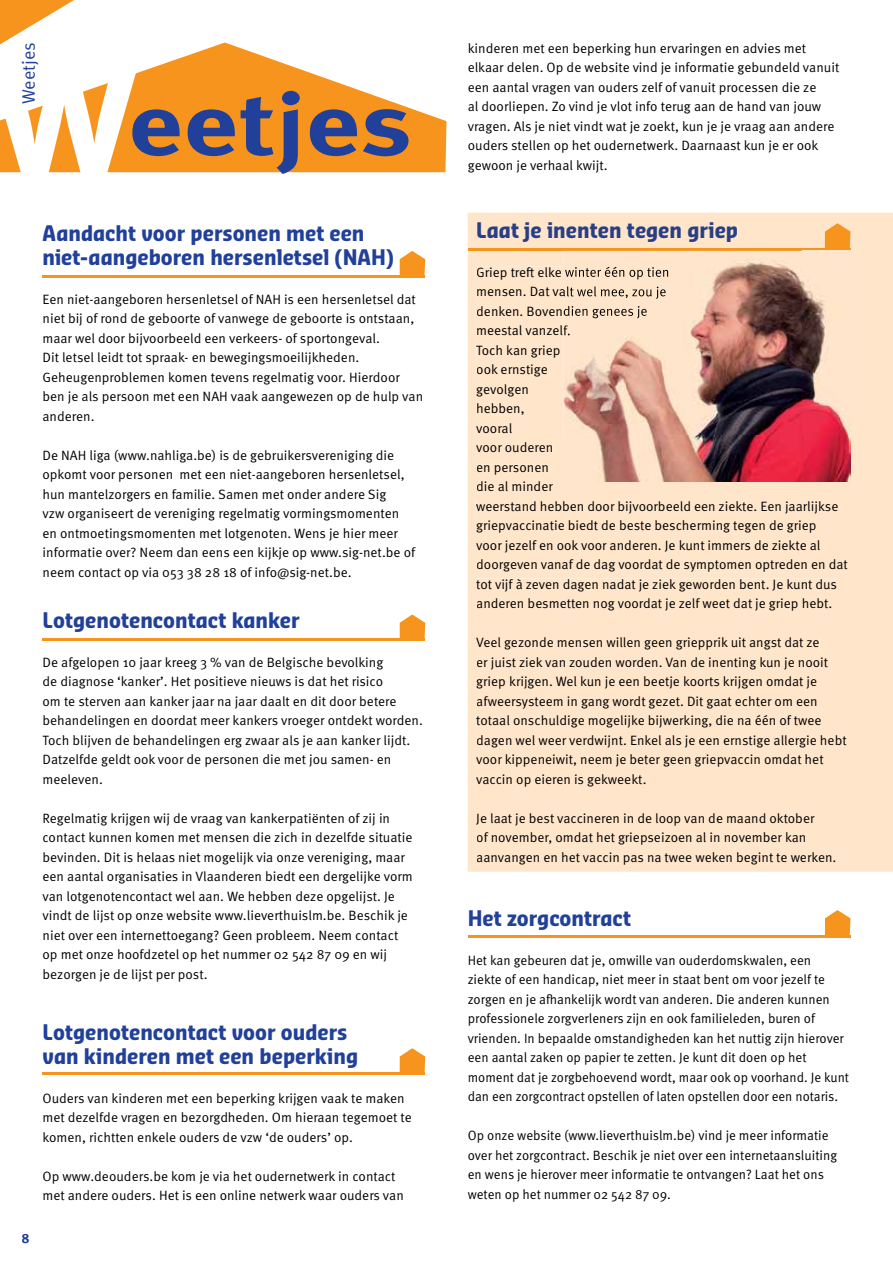
<style>
.page{position:relative;width:893px;height:1263px;background:#fff}
.page>*{position:absolute;margin:0;border:0;box-sizing:border-box;transform-origin:0 0}
.t1{font:700 87px "Meta OT";color:#21409a;scale:1.23 1}
.t2{font:700 21px/24px "Sansa Con Pro";color:#21409a}
.t3{font:700 21px "Sansa Con Pro";color:#283f85}
.t4{font:18px "Meta OT Norm";letter-spacing:-.005em;color:#21409a}
.t5{font:13.5px/19.5px "Meta OT Norm";color:#000}
.t6{font:700 13.5px "Meta OT";color:#21409a}
.s1{font-size:144px;color:#fff}
</style>
<div class="page">
<div style="left:468px;top:213px;width:425px;height:659px;background:#ffe5ca"></div>
<div style="left:478px;top:222px;width:259px;height:20px;background:#ffe5ca"></div>
<div style="left:477px;top:267px;width:86px;height:13px;background:#ffe5ca"></div>
<div style="left:477px;top:286px;width:86px;height:13px;background:#ffe5ca"></div>
<div style="left:477px;top:306px;width:86px;height:12px;background:#ffe5ca"></div>
<div style="left:477px;top:325px;width:86px;height:10px;background:#ffe5ca"></div>
<div style="left:477px;top:345px;width:83px;height:13px;background:#ffe5ca"></div>
<div style="left:477px;top:364px;width:71px;height:13px;background:#ffe5ca"></div>
<div style="left:477px;top:384px;width:52px;height:12px;background:#ffe5ca"></div>
<div style="left:477px;top:403px;width:48px;height:12px;background:#ffe5ca"></div>
<div style="left:476px;top:423px;width:36px;height:10px;background:#ffe5ca"></div>
<div style="left:476px;top:442px;width:77px;height:10px;background:#ffe5ca"></div>
<div style="left:477px;top:465px;width:72px;height:10px;background:#ffe5ca"></div>
<div style="left:477px;top:481px;width:76px;height:10px;background:#ffe5ca"></div>
<div style="left:476px;top:501px;width:362px;height:12px;background:#ffe5ca"></div>
<div style="left:477px;top:520px;width:340px;height:13px;background:#ffe5ca"></div>
<div style="left:476px;top:540px;width:344px;height:12px;background:#ffe5ca"></div>
<div style="left:477px;top:559px;width:371px;height:13px;background:#ffe5ca"></div>
<div style="left:477px;top:579px;width:360px;height:12px;background:#ffe5ca"></div>
<div style="left:477px;top:598px;width:355px;height:13px;background:#ffe5ca"></div>
<div style="left:476px;top:637px;width:343px;height:13px;background:#ffe5ca"></div>
<div style="left:477px;top:657px;width:351px;height:12px;background:#ffe5ca"></div>
<div style="left:477px;top:676px;width:340px;height:13px;background:#ffe5ca"></div>
<div style="left:477px;top:696px;width:341px;height:12px;background:#ffe5ca"></div>
<div style="left:477px;top:715px;width:344px;height:13px;background:#ffe5ca"></div>
<div style="left:477px;top:735px;width:369px;height:12px;background:#ffe5ca"></div>
<div style="left:476px;top:754px;width:347px;height:13px;background:#ffe5ca"></div>
<div style="left:476px;top:774px;width:169px;height:13px;background:#ffe5ca"></div>
<div style="left:476px;top:813px;width:339px;height:13px;background:#ffe5ca"></div>
<div style="left:477px;top:832px;width:329px;height:13px;background:#ffe5ca"></div>
<div style="left:477px;top:852px;width:358px;height:13px;background:#ffe5ca"></div>
<svg style="left:0;top:0;width:74px;height:43px"></svg>
<svg style="left:0;top:43px;width:446px;height:129px;fill:#f7941e"></svg>
<svg style="left:400px;top:251px;width:25px;height:24px"></svg>
<hr style="left:43px;top:275px;width:382px;height:2px;background:#f7941e">
<svg style="left:825px;top:223px;width:25px;height:26px"></svg>
<hr style="left:468px;top:249px;width:382px;height:2px;background:#f7941e">
<svg style="left:400px;top:614px;width:25px;height:25px"></svg>
<hr style="left:43px;top:639px;width:382px;height:2px;background:#f7941e">
<svg style="left:825px;top:910px;width:25px;height:25px"></svg>
<hr style="left:468px;top:935px;width:382px;height:3px;background:#f7941e">
<svg style="left:400px;top:1048px;width:25px;height:24px"></svg>
<hr style="left:43px;top:1072px;width:382px;height:2px;background:#f7941e">
<img style="left:563px;top:252px;width:287px;height:230px">
<img style="left:563px;top:267px;width:106px;height:13px">
<img style="left:563px;top:286px;width:103px;height:13px">
<img style="left:563px;top:306px;width:84px;height:12px">
<svg style="left:563px;top:325px;width:8px;height:10px"></svg>
<img style="left:563px;top:251px;width:287px;height:1px">
<h3 class="t4" style="left:18px;top:104px;width:63px;rotate:-90deg">Weetjes</h3>
<h1 class="t1" style="left:-9px;top:70px;width:344px"><span class="s1">W</span>eetjes</h1>
<h2 class="t2" style="left:43px;top:221px;width:353px">Aandacht voor personen met een niet-aangeboren hersenletsel (NAH)</h2>
<p class="t5" style="left:43px;top:290px;width:382px">Een niet-aangeboren hersenletsel of NAH is een hersenletsel dat niet bij of rond de geboorte of vanwege de geboorte is ontstaan, maar wel door bijvoorbeeld een verkeers- of sportongeval.<br>Dit letsel leidt tot spraak- en bewegingsmoeilijkheden.<br>Geheugenproblemen komen tevens regelmatig voor. Hierdoor ben je als persoon met een NAH vaak aangewezen op de hulp van anderen.</p>
<p class="t5" style="left:43px;top:446px;width:374px">De NAH liga (www.nahliga.be) is de gebruikersvereniging die opkomt voor personen met een niet-aangeboren hersenletsel, hun mantelzorgers en familie. Samen met onder andere Sig<br>vzw organiseert de vereniging regelmatig vormingsmomenten en ontmoetingsmomenten met lotgenoten. Wens je hier meer informatie over? Neem dan eens een kijkje op www.sig-net.be of neem contact op via 053 38 28 18 of info@sig-net.be.</p>
<h2 class="t2" style="left:43px;top:608px;width:258px">Lotgenotencontact kanker</h2>
<p class="t5" style="left:43px;top:653px;width:382px">De afgelopen 10 jaar kreeg 3 % van de Belgische bevolking<br>de diagnose ‘kanker’. Het positieve nieuws is dat het risico<br>om te sterven aan kanker jaar na jaar daalt en dit door betere behandelingen en doordat meer kankers vroeger ontdekt worden.<br>Toch blijven de behandelingen erg zwaar als je aan kanker lijdt.<br>Datzelfde geldt ook voor de personen die met jou samen- en meeleven.</p>
<p class="t5" style="left:43px;top:809px;width:372px">Regelmatig krijgen wij de vraag van kankerpatiënten of zij in contact kunnen komen met mensen die zich in dezelfde situatie bevinden. Dit is helaas niet mogelijk via onze vereniging, maar een aantal organisaties in Vlaanderen biedt een dergelijke vorm van lotgenotencontact wel aan. We hebben deze opgelijst. Je vindt de lijst op onze website www.lieverthuislm.be. Beschik je niet over een internettoegang? Geen probleem. Neem contact op met onze hoofdzetel op het nummer 02 542 87 09 en wij bezorgen je de lijst per post.</p>
<p class="t6" style="left:21px;top:1230px;width:10px">8</p>
<h2 class="t2" style="left:43px;top:1020px;width:317px">Lotgenotencontact voor ouders van kinderen met een beperking</h2>
<p class="t5" style="left:43px;top:1088px;width:371px">Ouders van kinderen met een beperking krijgen vaak te maken met dezelfde vragen en bezorgdheden. Om hieraan tegemoet te komen, richtten enkele ouders de vzw ‘de ouders’ op.</p>
<p class="t5" style="left:43px;top:1166px;width:363px">Op www.deouders.be kom je via het oudernetwerk in contact met andere ouders. Het is een online netwerk waar ouders van</p>
<p class="t5" style="left:468px;top:38px;width:373px">kinderen met een beperking hun ervaringen en advies met elkaar delen. Op de website vind je informatie gebundeld vanuit een aantal vragen van ouders zelf of vanuit processen die ze<br>al doorliepen. Zo vind je vlot info terug aan de hand van jouw vragen. Als je niet vindt wat je zoekt, kun je je vraag aan andere ouders stellen op het oudernetwerk. Daarnaast kun je er ook gewoon je verhaal kwijt.</p>
<h2 class="t3" style="left:476px;top:215px;width:263px">Laat je inenten tegen griep</h2>
<p class="t5" style="left:476px;top:301px;width:373px">denken. Bovendien genees je<br>meestal vanzelf.<br>Toch kan griep<br>ook ernstige<br>gevolgen<br>hebben,<br>vooral<br>voor ouderen<br>en personen<br>die al minder<br>weerstand hebben door bijvoorbeeld een ziekte. Een jaarlijkse griepvaccinatie biedt de beste bescherming tegen de griep<br>voor jezelf en ook voor anderen. Je kunt immers de ziekte al doorgeven vanaf de dag voordat de symptomen optreden en dat tot vijf à zeven dagen nadat je ziek geworden bent. Je kunt dus anderen besmetten nog voordat je zelf weet dat je griep hebt.</p>
<p class="t5" style="left:476px;top:633px;width:372px">Veel gezonde mensen willen geen griepprik uit angst dat ze<br>er juist ziek van zouden worden. Van de inenting kun je nooit griep krijgen. Wel kun je een beetje koorts krijgen omdat je afweersysteem in gang wordt gezet. Dit gaat echter om een totaal onschuldige mogelijke bijwerking, die na één of twee dagen wel weer verdwijnt. Enkel als je een ernstige allergie hebt voor kippeneiwit, neem je beter geen griepvaccin omdat het vaccin op eieren is gekweekt.</p>
<p class="t5" style="left:476px;top:808px;width:362px">Je laat je best vaccineren in de loop van de maand oktober<br>of november, omdat het griepseizoen al in november kan aanvangen en het vaccin pas na twee weken begint te werken.</p>
<h2 class="t2" style="left:468px;top:906px;width:165px">Het zorgcontract</h2>
<p class="t5" style="left:468px;top:950px;width:383px">Het kan gebeuren dat je, omwille van ouderdomskwalen, een<br>ziekte of een handicap, niet meer in staat bent om voor jezelf te zorgen en je afhankelijk wordt van anderen. Die anderen kunnen professionele zorgverleners zijn en ook familieleden, buren of vrienden. In bepaalde omstandigheden kan het nuttig zijn hierover een aantal zaken op papier te zetten. Je kunt dit doen op het moment dat je zorgbehoevend wordt, maar ook op voorhand. Je kunt dan een zorgcontract opstellen of laten opstellen door een notaris.</p>
<p class="t5" style="left:468px;top:1126px;width:371px">Op onze website (www.lieverthuislm.be) vind je meer informatie over het zorgcontract. Beschik je niet over een internetaansluiting en wens je hierover meer informatie te ontvangen? Laat het ons weten op het nummer 02 542 87 09.</p>
</div>
